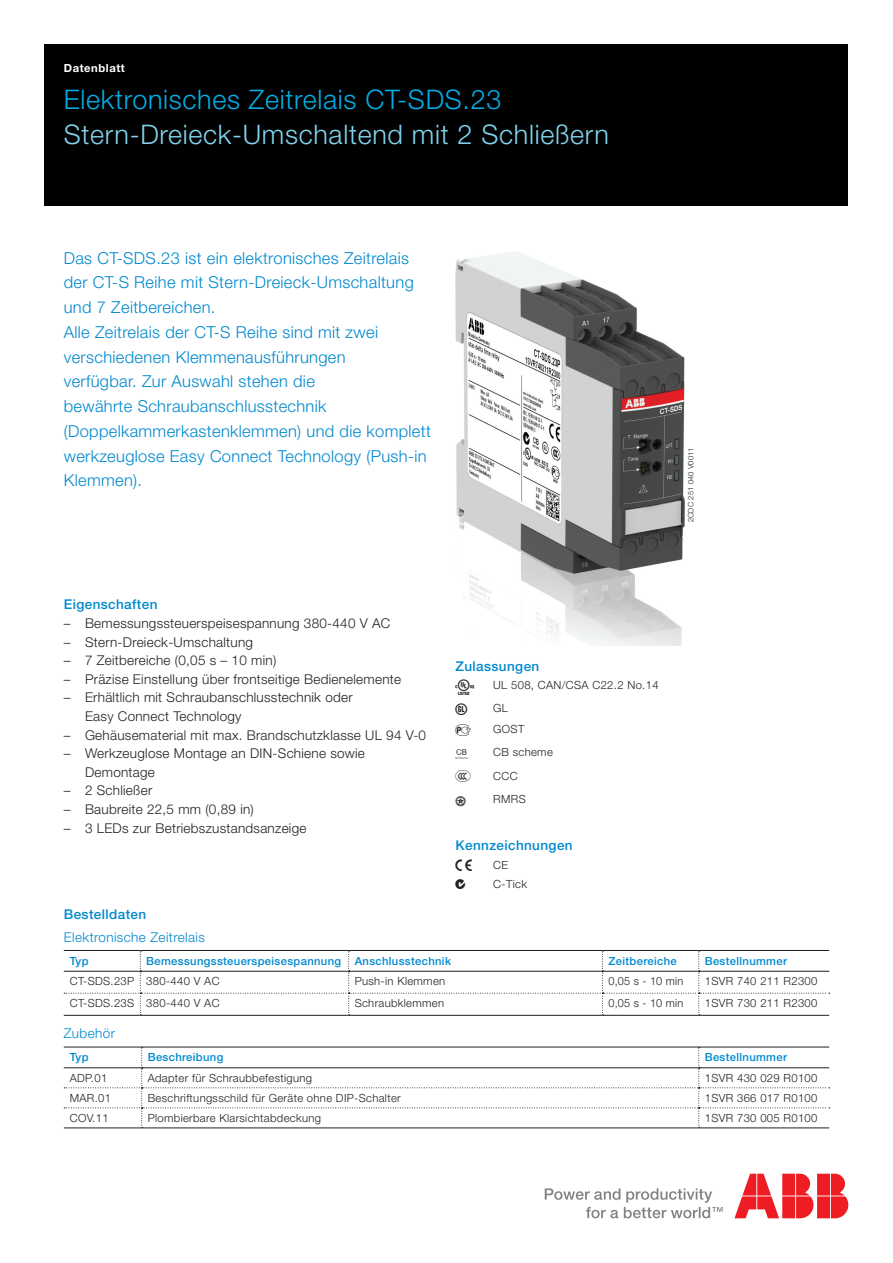
<style>
.page{position:relative;width:893px;height:1263px;background:#fff}
.page>*{position:absolute;margin:0;border:0;box-sizing:border-box;transform-origin:0 0}
.t1{font:300 27px "Helvetica Neue LT Pro";letter-spacing:.025em;color:#7fd3ec}
.t2{font:300 27px "Helvetica Neue LT Pro";letter-spacing:.025em;color:#03ade5}
.t3{font:300 16.5px/24.8px "Helvetica Neue LT Pro";letter-spacing:.02em;color:#0089cf}
.t4{font:300 13.5px/18.6px "Helvetica Neue LT Pro";letter-spacing:.02em;color:#231f20}
.t5{font:500 13.5px "Helvetica Neue LT Pro";letter-spacing:.03em;color:#0089cf}
.t6{font:300 13.5px "Helvetica Neue LT Pro";letter-spacing:.03em;color:#0089cf}
.t7{font:13.5px "Approvals 1";color:#231f20}
.t8{font:300 11.25px "Helvetica Neue LT Pro";letter-spacing:.03em;color:#231f20}
.t9{font:500 11.25px "Helvetica Neue LT Pro";letter-spacing:.03em;color:#0089cf}
.t10{font:700 11.25px "Helvetica Neue LT Pro";letter-spacing:.05em;color:#fff}
.t11{font:11.25px "Approvals 1";color:#231f20}
.t12{font:300 7.5px "Helvetica Neue LT Pro";letter-spacing:.02em;color:#231f20}
</style>
<div class="page">
<div style="left:45px;top:45px;width:803px;height:161px;background:#000"></div>
<svg style="left:545px;top:1188px;width:177px;height:30px"></svg>
<svg style="left:734px;top:1174px;width:114px;height:44px"></svg>
<svg style="left:64px;top:951px;width:766px;height:64px"></svg>
<hr style="left:64px;top:1015px;width:76px;height:1px;background:#231f20">
<hr style="left:140px;top:1015px;width:209px;height:1px;background:#231f20">
<hr style="left:349px;top:1015px;width:253px;height:1px;background:#231f20">
<hr style="left:602px;top:1015px;width:97px;height:1px;background:#231f20">
<hr style="left:64px;top:950px;width:76px;height:1px;background:#231f20">
<hr style="left:140px;top:950px;width:209px;height:1px;background:#231f20">
<hr style="left:349px;top:950px;width:253px;height:1px;background:#231f20">
<hr style="left:602px;top:950px;width:97px;height:1px;background:#231f20">
<hr style="left:699px;top:950px;width:130px;height:1px;background:#231f20">
<hr style="left:699px;top:1015px;width:130px;height:1px;background:#231f20">
<hr style="left:64px;top:1128px;width:78px;height:1px;background:#231f20">
<hr style="left:142px;top:1128px;width:557px;height:1px;background:#231f20">
<svg style="left:64px;top:1047px;width:766px;height:81px"></svg>
<hr style="left:699px;top:1128px;width:130px;height:1px;background:#231f20">
<img style="left:455px;top:252px;width:230px;height:393px">
<p class="t10" style="left:64px;top:61px;width:63px">Datenblatt</p>
<h1 class="t2" style="left:64px;top:82px;width:439px">Elektronisches Zeitrelais CT-SDS.23</h1>
<h1 class="t1" style="left:64px;top:118px;width:547px">Stern-Dreieck-Umschaltend mit 2 Schließern</h1>
<p class="t3" style="left:64px;top:245px;width:369px">Das CT-SDS.23 ist ein elektronisches Zeitrelais der CT-S Reihe mit Stern-Dreieck-Umschaltung und 7 Zeitbereichen.<br>Alle Zeitrelais der CT-S Reihe sind mit zwei verschiedenen Klemmenausführungen<br>verfügbar. Zur Auswahl stehen die<br>bewährte Schraubanschlusstechnik (Doppelkammerkastenklemmen) und die komplett werkzeuglose Easy Connect Technology (Push-in Klemmen).</p>
<p class="t12" style="left:686px;top:522px;width:76px;rotate:-90deg">2CDC 251 040 V0011</p>
<p class="t5" style="left:64px;top:596px;width:95px">Eigenschaften</p>
<p class="t4" style="left:64px;top:613px;width:328px">– Bemessungssteuerspeisespannung 380-440 V AC</p>
<p class="t4" style="left:64px;top:632px;width:191px">– Stern-Dreieck-Umschaltung</p>
<p class="t4" style="left:64px;top:651px;width:214px">– 7 Zeitbereiche (0,05 s – 10 min)</p>
<p class="t4" style="left:64px;top:669px;width:339px">– Präzise Einstellung über frontseitige Bedienelemente</p>
<p class="t4" style="left:85px;top:688px;width:269px;text-indent:-21px">– Erhältlich mit Schraubanschlusstechnik oder<br>Easy Connect Technology</p>
<p class="t4" style="left:64px;top:725px;width:364px">– Gehäusematerial mit max. Brandschutzklasse UL 94 V-0</p>
<p class="t4" style="left:85px;top:744px;width:281px;text-indent:-21px">– Werkzeuglose Montage an DIN-Schiene sowie<br>Demontage</p>
<p class="t4" style="left:64px;top:781px;width:90px">– 2 Schließer</p>
<p class="t4" style="left:64px;top:799px;width:192px">– Baubreite 22,5 mm (0,89 in)</p>
<p class="t4" style="left:64px;top:818px;width:244px">– 3 LEDs zur Betriebszustandsanzeige</p>
<p class="t5" style="left:455px;top:658px;width:85px">Zulassungen</p>
<p class="t7" style="left:455px;top:679px;width:20px">A</p>
<p class="t8" style="left:493px;top:678px;width:167px">UL 508, CAN/CSA C22.2 No.14</p>
<p class="t7" style="left:455px;top:702px;width:13px">C</p>
<p class="t8" style="left:493px;top:701px;width:16px">GL</p>
<p class="t7" style="left:455px;top:724px;width:17px">D</p>
<p class="t8" style="left:493px;top:722px;width:33px">GOST</p>
<p class="t7" style="left:455px;top:747px;width:14px">K</p>
<p class="t8" style="left:493px;top:745px;width:61px">CB scheme</p>
<p class="t7" style="left:455px;top:770px;width:17px">E</p>
<p class="t8" style="left:493px;top:769px;width:26px">CCC</p>
<p class="t7" style="left:455px;top:794px;width:12px">L</p>
<p class="t8" style="left:493px;top:792px;width:34px">RMRS</p>
<p class="t5" style="left:455px;top:837px;width:119px">Kennzeichnungen</p>
<p class="t7" style="left:455px;top:859px;width:18px">a</p>
<p class="t8" style="left:493px;top:858px;width:16px">CE</p>
<p class="t11" style="left:455px;top:879px;width:11px">b</p>
<p class="t8" style="left:493px;top:877px;width:35px">C-Tick</p>
<p class="t5" style="left:64px;top:906px;width:84px">Bestelldaten</p>
<p class="t6" style="left:64px;top:929px;width:143px">Elektronische Zeitrelais</p>
<p class="t9" style="left:70px;top:954px;width:20px">Typ</p>
<p class="t9" style="left:146px;top:954px;width:306px">Bemessungssteuerspeisespannung Anschlusstechnik</p>
<p class="t9" style="left:608px;top:954px;width:70px">Zeitbereiche</p>
<p class="t9" style="left:705px;top:954px;width:84px">Bestellnummer</p>
<p class="t8" style="left:70px;top:974px;width:151px">CT-SDS.23P 380‑440 V AC</p>
<p class="t8" style="left:355px;top:974px;width:92px">Push-in Klemmen</p>
<p class="t8" style="left:608px;top:974px;width:76px">0,05 s ‑ 10 min</p>
<p class="t8" style="left:705px;top:974px;width:114px">1SVR 740 211 R2300</p>
<p class="t8" style="left:70px;top:996px;width:151px">CT-SDS.23S 380‑440 V AC</p>
<p class="t8" style="left:355px;top:996px;width:91px">Schraubklemmen</p>
<p class="t8" style="left:608px;top:996px;width:76px">0,05 s ‑ 10 min</p>
<p class="t8" style="left:705px;top:996px;width:114px">1SVR 730 211 R2300</p>
<p class="t6" style="left:64px;top:1025px;width:53px">Zubehör</p>
<p class="t9" style="left:70px;top:1050px;width:20px">Typ</p>
<p class="t9" style="left:148px;top:1050px;width:77px">Beschreibung</p>
<p class="t9" style="left:705px;top:1050px;width:84px">Bestellnummer</p>
<p class="t8" style="left:70px;top:1071px;width:39px">ADP.01</p>
<p class="t8" style="left:148px;top:1071px;width:166px">Adapter für Schraubbefestigung</p>
<p class="t8" style="left:705px;top:1071px;width:114px">1SVR 430 029 R0100</p>
<p class="t8" style="left:70px;top:1091px;width:43px">MAR.01</p>
<p class="t8" style="left:148px;top:1091px;width:254px">Beschriftungsschild für Geräte ohne DIP-Schalter</p>
<p class="t8" style="left:705px;top:1091px;width:114px">1SVR 366 017 R0100</p>
<p class="t8" style="left:70px;top:1111px;width:40px">COV.11</p>
<p class="t8" style="left:148px;top:1111px;width:175px">Plombierbare Klarsichtabdeckung</p>
<p class="t8" style="left:705px;top:1111px;width:114px">1SVR 730 005 R0100</p>
</div>
